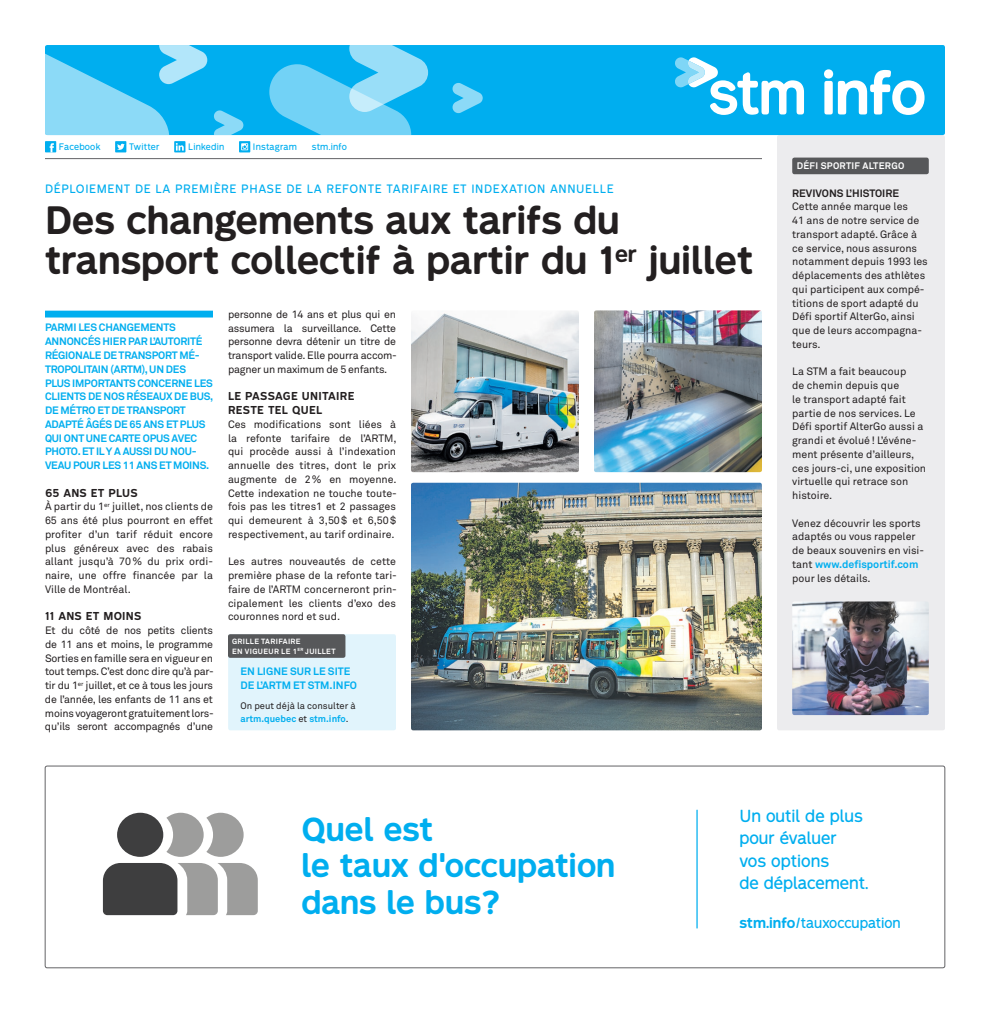
<style>
.page{position:relative;width:990px;height:1013px;background:#fff}
.page>*{position:absolute;margin:0;border:0;box-sizing:border-box;transform-origin:0 0}
.t1{font:700 57.25px "STM Montreal";color:#fff}
.t2{font:700 36.62px/40.2px "STM Montreal";color:#231f20}
.t3{font:700 30.88px/36.4px "STM Montreal";color:#00aeef}
.t4{font:16.25px/22.5px "STM Montreal";color:#00aeef}
.t5{font:13.75px "STM Montreal";color:#00aeef}
.t6{font:11.25px "STM Montreal";letter-spacing:.05em;color:#00aeef}
.t7{font:10.62px/13.8px "Akkurat";color:#231f20;text-align:justify}
.t8{font:700 10.62px/13.8px "Akkurat";letter-spacing:-.02em;color:#00aeef}
.t9{font:700 10.62px/13.8px "STM Montreal";letter-spacing:.025em;color:#231f20}
.t10{font:700 10.62px/13.8px "Akkurat";color:#00aeef}
.t11{font:700 10.62px "Akkurat";color:#231f20}
.t12{font:9.38px/13.8px "Akkurat";color:#231f20}
.t13{font:700 9.38px "Akkurat";letter-spacing:.03em;color:#fff}
.t14{font:8.75px "STM Montreal";letter-spacing:.025em;color:#00aeef}
.t15{font:700 7.5px/10px "Akkurat";letter-spacing:.05em;color:#fff}
.s1{font-weight:700;color:#00aeef}
.s2{font-weight:700}
</style>
<div class="page">
<hr style="left:696px;top:810px;width:2px;height:118px;background:#00aeef">
<div style="left:117px;top:812px;width:46px;height:44px;background:#3e3e3f;border-radius:50%"></div>
<svg style="left:103px;top:863px;width:155px;height:52px;background:#7f7f7f"></svg>
<svg style="left:166px;top:812px;width:78px;height:44px"></svg>
<div style="left:45px;top:766px;width:900px;height:201px;border:1px solid #636366;border-radius:2px"></div>
<div style="left:207px;top:45px;width:738px;height:90px;background:#00aeef"></div>
<svg style="left:675px;top:57px;width:129px;height:58px"></svg>
<svg style="left:269px;top:45px;width:159px;height:90px;background:#54c8f4"></svg>
<svg style="left:453px;top:83px;width:30px;height:30px"></svg>
<svg style="left:214px;top:110px;width:29px;height:25px"></svg>
<svg style="left:45px;top:45px;width:162px;height:90px;background:#4bc5f3"></svg>
<div style="left:45px;top:141px;width:11px;height:11px;background:#00aeef"></div>
<svg style="left:50px;top:143px;width:4px;height:9px"></svg>
<div style="left:115px;top:141px;width:11px;height:11px;background:#00aeef"></div>
<svg style="left:117px;top:143px;width:8px;height:7px"></svg>
<svg style="left:174px;top:141px;width:11px;height:11px"></svg>
<svg style="left:176px;top:143px;width:8px;height:8px"></svg>
<svg style="left:239px;top:141px;width:11px;height:11px"></svg>
<svg style="left:241px;top:143px;width:7px;height:7px"></svg>
<hr style="left:45px;top:158px;width:717px;height:1px;background:#636366">
<div style="left:45px;top:310px;width:168px;height:7px;background:#00aeef"></div>
<div style="left:228px;top:634px;width:168px;height:96px;background:#e1f4fc;border-radius:2px"></div>
<div style="left:228px;top:634px;width:117px;height:24px;background:#57585a;border-radius:2px"></div>
<img style="left:411px;top:482px;width:351px;height:248px">
<img style="left:411px;top:311px;width:168px;height:161px">
<img style="left:594px;top:310px;width:168px;height:162px">
<div style="left:777px;top:135px;width:168px;height:595px;background:#ececee;border-radius:2px"></div>
<div style="left:792px;top:158px;width:137px;height:16px;background:#57585a;border-radius:2px"></div>
<img style="left:792px;top:601px;width:137px;height:114px">
<p class="t14" style="left:59px;top:141px;width:43px">Facebook</p>
<p class="t14" style="left:129px;top:141px;width:32px">Twitter</p>
<p class="t14" style="left:188px;top:141px;width:38px">Linkedin</p>
<p class="t14" style="left:253px;top:141px;width:46px">Instagram</p>
<p class="t14" style="left:312px;top:141px;width:37px">stm.info</p>
<p class="t6" style="left:45px;top:182px;width:570px">DÉPLOIEMENT DE LA PREMIÈRE PHASE DE LA REFONTE TARIFAIRE ET INDEXATION ANNUELLE</p>
<h2 class="t2" style="left:45px;top:199px;width:710px">Des changements aux tarifs du transport collectif à partir du 1<sup>er</sup> juillet</h2>
<p class="t8" style="left:45px;top:321px;width:170px">PARMI LES CHANGEMENTS<br>ANNONCÉS HIER PAR L’AUTORITÉ<br>RÉGIONALE DE TRANSPORT MÉ-<br>TROPOLITAIN (ARTM), UN DES<br>PLUS IMPORTANTS CONCERNE LES<br>CLIENTS DE NOS RÉSEAUX DE BUS,<br>DE MÉTRO ET DE TRANSPORT<br>ADAPTÉ ÂGÉS DE 65 ANS ET PLUS<br>QUI ONT UNE CARTE OPUS AVEC<br>PHOTO. ET IL Y A AUSSI DU NOU-<br>VEAU POUR LES 11 ANS ET MOINS.</p>
<p class="t9" style="left:45px;top:485px;width:94px">65 ANS ET PLUS</p>
<p class="t7" style="left:45px;top:499px;width:170px">À partir du 1<sup>er</sup> juillet, nos clients de 65 ans été plus pourront en effet profiter d’un tarif réduit encore plus généreux avec des rabais allant jusqu’à 70% du prix ordi&shy;naire, une offre financée par la Ville de Montréal.</p>
<p class="t9" style="left:45px;top:609px;width:98px">11 ANS ET MOINS</p>
<p class="t7" style="left:45px;top:623px;width:170px">Et du côté de nos petits clients de 11 ans et moins, le programme Sorties en famille sera en vigueur en tout temps. C’est donc dire qu’à par&shy;tir du 1<sup>er</sup> juillet, et ce à tous les jours de l’année, les enfants de 11 ans et moins voyageront gratuitement lors&shy;qu’ils seront accompagnés d’une</p>
<p class="t7" style="left:228px;top:307px;width:170px">personne de 14 ans et plus qui en assumera la surveillance. Cette personne devra détenir un titre de transport valide. Elle pourra accom&shy;pagner un maximum de 5 enfants.</p>
<p class="t9" style="left:228px;top:389px;width:128px">LE PASSAGE UNITAIRE<br>RESTE TEL QUEL</p>
<p class="t7" style="left:228px;top:417px;width:170px">Ces modifications sont liées à la refonte tarifaire de l’ARTM, qui procède aussi à l’indexation annuelle des titres, dont le prix augmente de 2% en moyenne.<br>Cette indexation ne touche toute&shy;fois pas les titres1 et 2 passages qui demeurent à 3,50$ et 6,50$ respectivement, au tarif ordinaire.</p>
<p class="t7" style="left:228px;top:554px;width:170px">Les autres nouveautés de cette première phase de la refonte tari&shy;faire de l’ARTM concerneront prin&shy;cipalement les clients d’exo des couronnes nord et sud.</p>
<p class="t15" style="left:232px;top:636px;width:105px">GRILLE TARIFAIRE<br>EN VIGUEUR LE 1<sup>ER</sup> JUILLET</p>
<p class="t10" style="left:240px;top:664px;width:118px">EN LIGNE SUR LE SITE<br>DE L’ARTM ET STM.INFO</p>
<p class="t12" style="left:240px;top:698px;width:117px">On peut déjà la consulter à <span class="s1">artm.quebec</span> et <span class="s1">stm.info</span>.</p>
<h1 class="t1" style="left:821px;top:57px;width:107px">info</h1>
<p class="t13" style="left:797px;top:160px;width:109px">DÉFI SPORTIF ALTERGO</p>
<p class="t11" style="left:792px;top:186px;width:108px">REVIVONS L’HISTOIRE</p>
<p class="t7" style="left:792px;top:199px;width:137px;text-align:left">Cette année marque les<br>41 ans de notre service de transport adapté. Grâce à ce service, nous assurons notamment depuis 1993 les déplacements des athlètes qui participent aux compé&shy;titions de sport adapté du<br>Défi sportif AlterGo, ainsi que de leurs accompagna&shy;teurs.</p>
<p class="t7" style="left:792px;top:364px;width:135px;text-align:left">La STM a fait beaucoup<br>de chemin depuis que<br>le transport adapté fait partie de nos services. Le<br>Défi sportif AlterGo aussi a grandi et évolué! L’événe&shy;ment présente d’ailleurs, ces jours-ci, une exposition virtuelle qui retrace son histoire.</p>
<p class="t7" style="left:792px;top:516px;width:133px;text-align:left">Venez découvrir les sports adaptés ou vous rappeler de beaux souvenirs en visi&shy;tant <span class="s1">www.defisportif.com </span>pour les détails.</p>
<h3 class="t3" style="left:301px;top:810px;width:316px">Quel est<br>le taux d'occupation dans le bus?</h3>
<h3 class="t4" style="left:739px;top:804px;width:131px">Un outil de plus pour évaluer<br>vos options<br>de déplacement.</h3>
<p class="t5" style="left:739px;top:914px;width:163px"><span class="s2">stm.info</span>/tauxoccupation</p>
</div>
